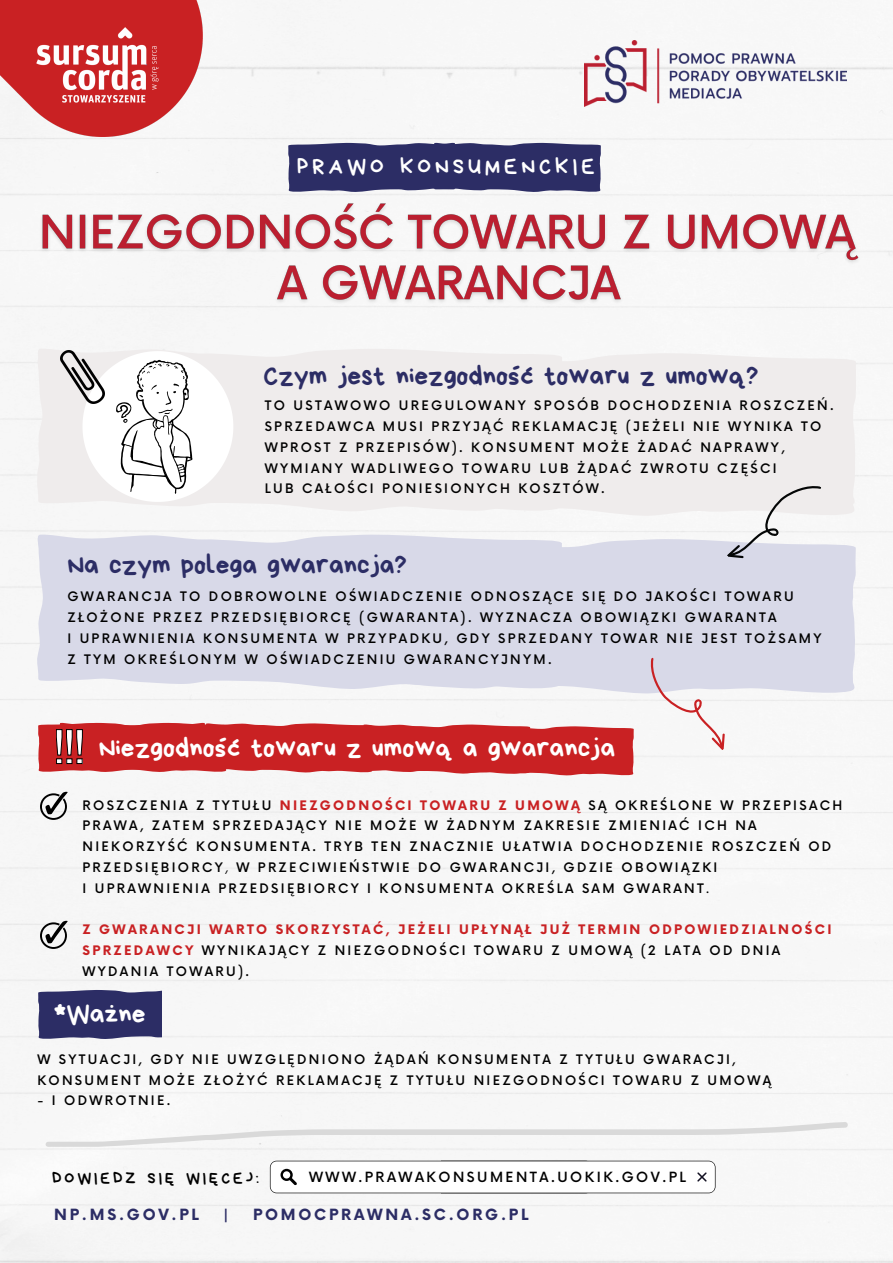
<style>
.page{position:relative;width:893px;height:1263px;background:#fff}
.page>*{position:absolute;margin:0;border:0;box-sizing:border-box;transform-origin:0 0}
.t1{font:27.22px "Bryndan Write";color:#2c2d65}
.t2{font:27.22px "Bryndan Write";color:#fff}
.t3{font:22.2px "Bryndan Write";letter-spacing:.18em;color:#fff}
.t4{font:16.2px "Bryndan Write";letter-spacing:.18em;color:#000}
.t5{font:700 15.08px "Now";letter-spacing:.18em;color:#2c2d65}
.t6{font:500 13.73px "Now";letter-spacing:.18em;color:#000}
.t7{font:500 12.83px/20.9px "Now";letter-spacing:.18em;color:#000}
.t8{font:700 12.83px/20.9px "Now";letter-spacing:.18em;color:#c92123}
.s1{font-weight:700;color:#c92123}
.s2{font-weight:400}
.s3{font-weight:500;color:#000}
</style>
<div class="page">
<img style="left:0;top:0;width:893px;height:1263px">
<svg style="left:36px;top:348px;width:528px;height:8px"></svg>
<svg style="left:330px;top:352px;width:528px;height:8px;fill:#f0eeee"></svg>
<img style="left:584px;top:41px;width:263px;height:66px">
<img style="left:0;top:0;width:202px;height:137px">
<svg style="left:36px;top:534px;width:528px;height:157px;background:#dadbe9"></svg>
<div style="left:330px;top:538px;width:528px;height:158px;background:#d8d9e8"></div>
<svg style="left:270px;top:1161px;width:445px;height:32px"></svg>
<svg style="left:46px;top:1122px;width:801px;height:25px"></svg>
<svg style="left:36px;top:356px;width:528px;height:157px;background:#efeded"></svg>
<div style="left:330px;top:360px;width:528px;height:158px;background:#efecec"></div>
<svg style="left:726px;top:472px;width:96px;height:98px"></svg>
<img style="left:60px;top:350px;width:44px;height:53px">
<svg style="left:82px;top:351px;width:151px;height:151px"></svg>
<svg style="left:288px;top:143px;width:313px;height:50px;background:#3b3c70"></svg>
<svg style="left:38px;top:657px;width:699px;height:119px"></svg>
<svg style="left:38px;top:989px;width:124px;height:51px;background:#3e3f72"></svg>
<svg style="left:40px;top:792px;width:28px;height:28px"></svg>
<img style="left:36px;top:198px;width:828px;height:115px">
<svg style="left:40px;top:921px;width:28px;height:28px"></svg>
<p class="t3" style="left:297px;top:156px;width:299px">PRAWO KONSUMENCKIE</p>
<p class="t1" style="left:264px;top:362px;width:496px">Czym jest niezgodność towaru z umową?</p>
<p class="t7" style="left:265px;top:396px;width:570px">TO USTAWOWO UREGULOWANY SPOSÓB DOCHODZENIA ROSZCZEŃ.<br>SPRZEDAWCA MUSI PRZYJĄĆ REKLAMACJĘ (JEŻELI NIE WYNIKA TO WPROST Z PRZEPISÓW). KONSUMENT MOŻE ŻADAĆ NAPRAWY, WYMIANY WADLIWEGO TOWARU LUB ŻĄDAĆ ZWROTU CZĘŚCI</p>
<p class="t7" style="left:265px;top:479px;width:342px">LUB CAŁOŚCI PONIESIONYCH KOSZTÓW.</p>
<p class="t1" style="left:68px;top:551px;width:341px">Na czym polega gwarancja?</p>
<p class="t7" style="left:67px;top:587px;width:728px">GWARANCJA TO DOBROWOLNE OŚWIADCZENIE ODNOSZĄCE SIĘ DO JAKOŚCI TOWARU<br>ZŁOŻONE PRZEZ PRZEDSIĘBIORCĘ (GWARANTA). WYZNACZA OBOWIĄZKI GWARANTA</p>
<p class="t7" style="left:67px;top:629px;width:755px">I UPRAWNIENIA KONSUMENTA W PRZYPADKU, GDY SPRZEDANY TOWAR NIE JEST TOŻSAMY</p>
<p class="t7" style="left:67px;top:649px;width:486px">Z TYM OKREŚLONYM W OŚWIADCZENIU GWARANCYJNYM.</p>
<p class="t2" style="left:99px;top:734px;width:518px">Niezgodność towaru z umową a gwarancja</p>
<p class="t7" style="left:82px;top:795px;width:761px">ROSZCZENIA Z TYTUŁU <span class="s1">NIEZGODNOŚCI TOWARU Z UMOWĄ</span> SĄ OKREŚLONE W PRZEPISACH PRAWA, ZATEM SPRZEDAJĄCY NIE MOŻE W ŻADNYM ZAKRESIE ZMIENIAĆ ICH NA NIEKORZYŚĆ KONSUMENTA. TRYB TEN ZNACZNIE UŁATWIA DOCHODZENIE ROSZCZEŃ OD PRZEDSIĘBIORCY<span class="s2">,</span> W PRZECIWIEŃSTWIE DO GWARANCJI, GDZIE OBOWIĄZKI</p>
<p class="t7" style="left:82px;top:879px;width:628px">I UPRAWNIENIA PRZEDSIĘBIORCY I KONSUMENTA OKREŚLA SAM GWARANT<span class="s2">.</span></p>
<p class="t8" style="left:82px;top:920px;width:750px">Z GWARANCJI WARTO SKORZYSTAĆ, JEŻELI UPŁYNĄŁ JUŻ TERMIN ODPOWIEDZIALNOŚCI<br>SPRZEDAWCY <span class="s3">WYNIKAJĄCY Z NIEZGODNOŚCI TOWARU Z UMOWĄ (2 LATA OD DNIA<br>WYDANIA TOWARU).</span></p>
<p class="t2" style="left:54px;top:1000px;width:93px">*Ważne</p>
<p class="t7" style="left:37px;top:1049px;width:735px">W SYTUACJI, GDY NIE UWZGLĘDNIONO ŻĄDAŃ KONSUMENTA Z TYTUŁU GWARACJI,<br>KONSUMENT MOŻE ZŁOŻYĆ REKLAMACJĘ Z TYTUŁU NIEZGODNOŚCI TOWARU Z UMOWĄ</p>
<p class="t7" style="left:37px;top:1091px;width:135px">- I ODWROTNIE.</p>
<p class="t4" style="left:52px;top:1170px;width:208px">DOWIEDZ SIĘ WIĘCEJ:</p>
<p class="t6" style="left:309px;top:1169px;width:378px">WWW.PRAWAKONSUMENTA.UOKIK.GOV.PL</p>
<p class="t5" style="left:54px;top:1206px;width:146px">NP.MS.GOV.PL</p>
<p class="t5" style="left:224px;top:1206px;width:6px">|</p>
<p class="t5" style="left:253px;top:1206px;width:277px">POMOCPRAWNA.SC.ORG.PL</p>
</div>
